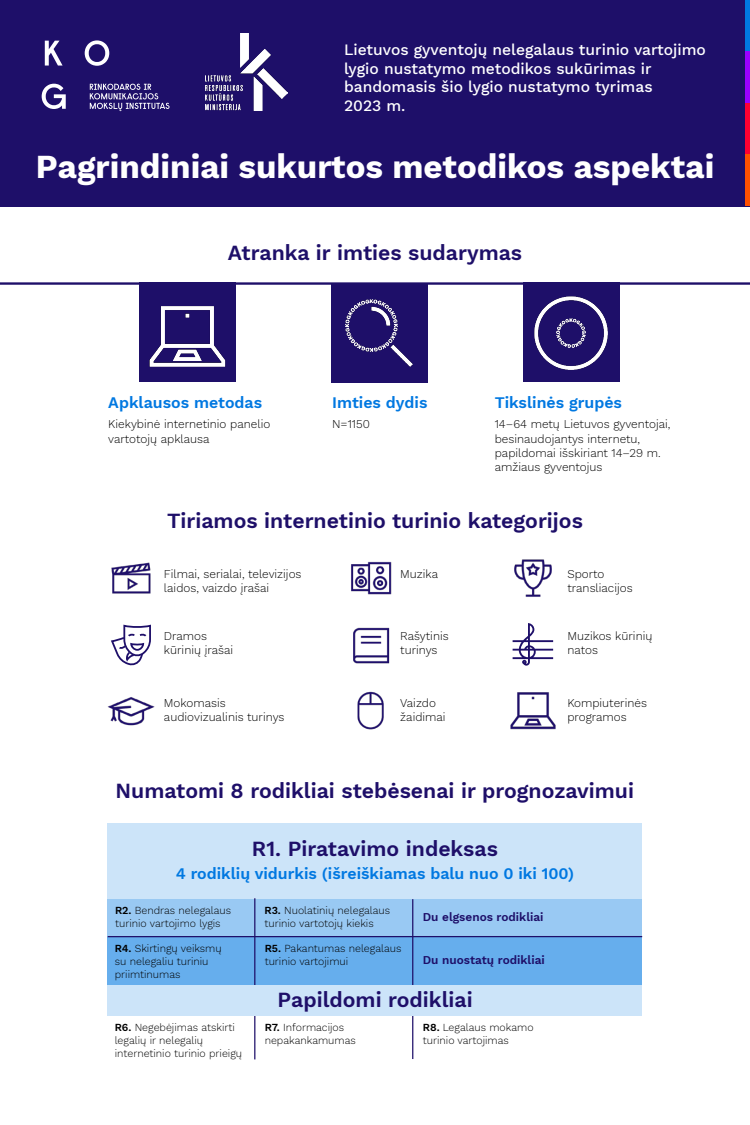
<style>
.page{position:relative;width:750px;height:1125px;background:#fff}
.page>*{position:absolute;margin:0;border:0;box-sizing:border-box;transform-origin:0 0}
.t1{font:700 33.06px "Work Sans";color:#fff}
.t2{font:600 21.25px "Work Sans";color:#1e0f69}
.t3{font:600 15.94px "Work Sans";color:#0078e1}
.t4{font:500 15.62px/18.8px "Work Sans";color:#fff}
.t5{font:300 11.81px/14.2px "Work Sans";color:#000}
.t6{font:600 11.81px "Work Sans";color:#1e0f69}
.t7{font:300 10.62px/12.8px "Work Sans";color:#000}
.s1{font-weight:600}
</style>
<div class="page">
<div style="left:107px;top:936px;width:535px;height:51px;background:#66aeed"></div>
<div style="left:107px;top:898px;width:535px;height:38px;background:#99c9f3"></div>
<div style="left:140px;top:283px;width:96px;height:99px;background:#1e0f69"></div>
<div style="left:332px;top:284px;width:96px;height:99px;background:#1e0f69"></div>
<div style="left:524px;top:283px;width:96px;height:99px;background:#1e0f69"></div>
<div style="left:0;top:0;width:750px;height:206px;background:#1e0f69"></div>
<svg style="left:42px;top:40px;width:128px;height:71px"></svg>
<img style="left:206px;top:34px;width:81px;height:76px">
<img style="left:357px;top:691px;width:27px;height:39px">
<img style="left:353px;top:627px;width:37px;height:37px">
<img style="left:351px;top:561px;width:41px;height:34px">
<img style="left:107px;top:697px;width:48px;height:29px">
<svg style="left:111px;top:624px;width:40px;height:42px"></svg>
<img style="left:111px;top:562px;width:40px;height:32px">
<img style="left:514px;top:559px;width:38px;height:38px">
<svg style="left:513px;top:623px;width:40px;height:43px"></svg>
<img style="left:510px;top:692px;width:46px;height:38px">
<hr style="left:0;top:282px;width:750px;height:3px;background:#1e0f69">
<img style="left:149px;top:306px;width:77px;height:61px">
<img style="left:345px;top:299px;width:68px;height:68px">
<img style="left:534px;top:296px;width:74px;height:74px">
<div style="left:745px;top:0;width:5px;height:51px;background:#0078e1"></div>
<div style="left:745px;top:51px;width:5px;height:52px;background:#9b00ff"></div>
<div style="left:745px;top:103px;width:5px;height:52px;background:#ff0032"></div>
<div style="left:745px;top:154px;width:5px;height:52px;background:#ff5000"></div>
<div style="left:108px;top:823px;width:534px;height:76px;background:#cce4f9"></div>
<hr style="left:412px;top:899px;width:1px;height:160px;background:#1e0f69">
<hr style="left:108px;top:936px;width:534px;height:1px;background:#1e0f69">
<hr style="left:254px;top:898px;width:1px;height:161px;background:#1e0f69">
<div style="left:108px;top:985px;width:534px;height:31px;background:#cce4f9"></div>
<h3 class="t4" style="left:344px;top:40px;width:363px">Lietuvos gyventojų nelegalaus turinio vartojimo lygio nustatymo metodikos sukūrimas ir bandomasis šio lygio nustatymo tyrimas<br>2023 m.</h3>
<h1 class="t1" style="left:36px;top:141px;width:680px">Pagrindiniai sukurtos metodikos aspektai</h1>
<h2 class="t2" style="left:228px;top:237px;width:296px">Atranka ir imties sudarymas</h2>
<h3 class="t3" style="left:108px;top:390px;width:155px">Apklausos metodas</h3>
<p class="t5" style="left:108px;top:417px;width:163px">Kiekybinė internetinio panelio vartotojų apklausa</p>
<h3 class="t3" style="left:332px;top:390px;width:97px">Imties dydis</h3>
<p class="t5" style="left:332px;top:417px;width:39px">N=1150</p>
<h3 class="t3" style="left:495px;top:390px;width:129px">Tikslinės grupės</h3>
<p class="t5" style="left:495px;top:417px;width:177px">14–64 metų Lietuvos gyventojai, besinaudojantys internetu, papildomai išskiriant 14–29 m. amžiaus gyventojus</p>
<h2 class="t2" style="left:167px;top:505px;width:417px">Tiriamos internetinio turinio kategorijos</h2>
<p class="t5" style="left:164px;top:567px;width:139px">Filmai, serialai, televizijos laidos, vaizdo įrašai</p>
<p class="t5" style="left:400px;top:567px;width:39px">Muzika</p>
<p class="t5" style="left:567px;top:567px;width:67px">Sporto transliacijos</p>
<p class="t5" style="left:164px;top:629px;width:71px">Dramos kūrinių įrašai</p>
<p class="t5" style="left:400px;top:629px;width:50px">Rašytinis turinys</p>
<p class="t5" style="left:567px;top:629px;width:86px">Muzikos kūrinių natos</p>
<p class="t5" style="left:164px;top:695px;width:122px">Mokomasis audiovizualinis turinys</p>
<p class="t5" style="left:400px;top:695px;width:47px">Vaizdo žaidimai</p>
<p class="t5" style="left:567px;top:695px;width:81px">Kompiuterinės programos</p>
<h2 class="t2" style="left:116px;top:775px;width:520px">Numatomi 8 rodikliai stebėsenai ir prognozavimui</h2>
<h2 class="t2" style="left:252px;top:833px;width:248px">R1. Piratavimo indeksas</h2>
<h3 class="t3" style="left:176px;top:862px;width:400px">4 rodiklių vidurkis (išreiškiamas balu nuo 0 iki 100)</h3>
<p class="t7" style="left:115px;top:904px;width:118px"><span class="s1">R2.</span> Bendras nelegalaus turinio vartojimo lygis</p>
<p class="t7" style="left:264px;top:904px;width:127px"><span class="s1">R3.</span> Nuolatinių nelegalaus turinio vartotojų kiekis</p>
<p class="t7" style="left:115px;top:942px;width:109px"><span class="s1">R4.</span> Skirtingų veiksmų su nelegaliu turiniu priimtinumas</p>
<p class="t7" style="left:265px;top:942px;width:138px"><span class="s1">R5.</span> Pakantumas nelegalaus turinio vartojimui</p>
<p class="t6" style="left:423px;top:908px;width:122px">Du elgsenos rodikliai</p>
<p class="t6" style="left:423px;top:951px;width:123px">Du nuostatų rodikliai</p>
<h2 class="t2" style="left:278px;top:983px;width:197px">Papildomi rodikliai</h2>
<p class="t7" style="left:115px;top:1021px;width:129px"><span class="s1">R6.</span> Negebėjimas atskirti legalių ir nelegalių internetinio turinio prieigų</p>
<p class="t7" style="left:265px;top:1021px;width:93px"><span class="s1">R7.</span> Informacijos nepakankamumas</p>
<p class="t7" style="left:423px;top:1021px;width:112px"><span class="s1">R8.</span> Legalaus mokamo turinio vartojimas</p>
</div>
